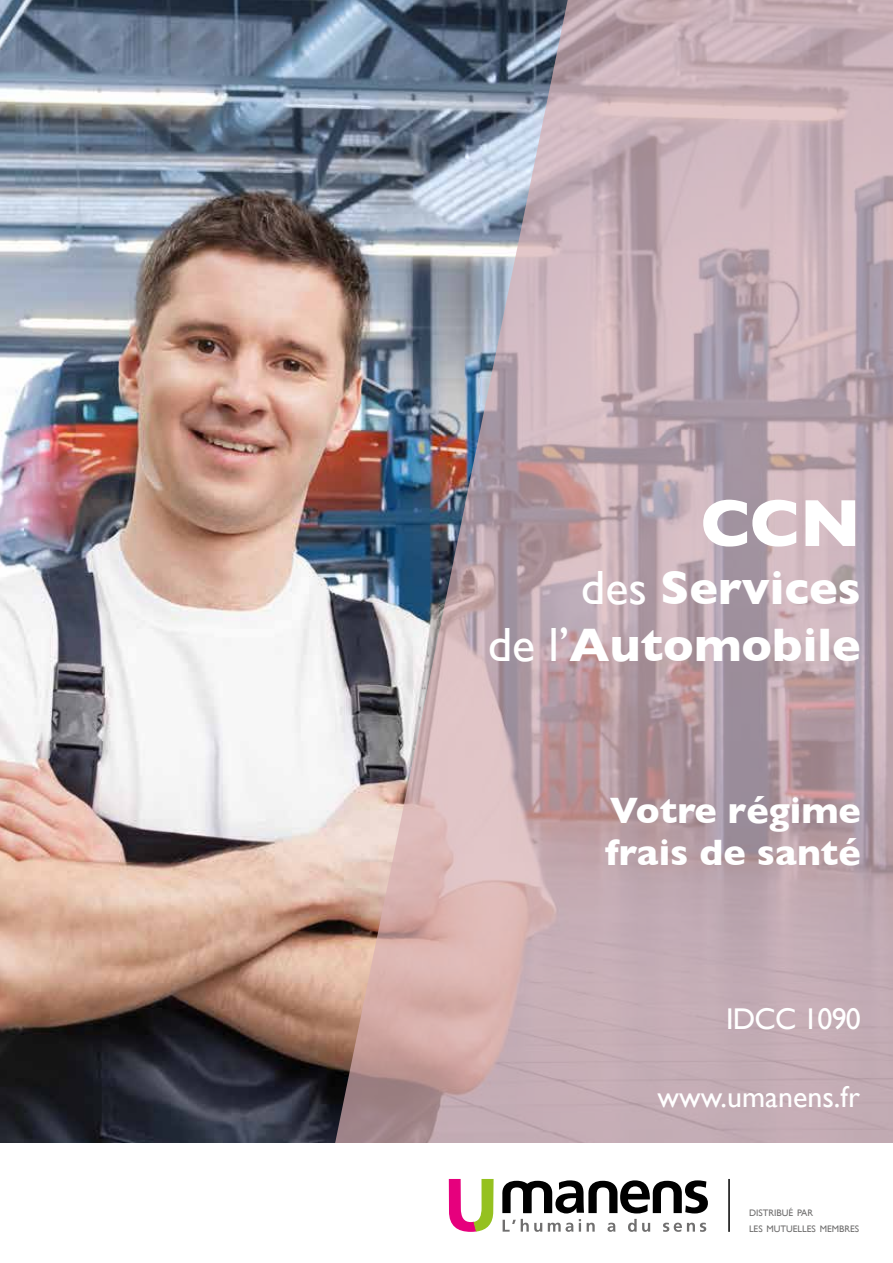
<style>
.page{position:relative;width:893px;height:1263px;background:#fff}
.page>*{position:absolute;margin:0;border:0;box-sizing:border-box;transform-origin:0 0}
.t1{font:700 67.5px "Gill Sans";color:#fff}
.t2{font:700 48px/57.6px "Gill Sans";color:#fff;text-align:right}
.t3{font:700 37.5px/42px "Gill Sans";color:#fff}
.t4{font:30px "Gill Sans";color:#fff}
.t5{font:30px "Gill Sans";letter-spacing:-.025em;color:#fff}
.t6{font:9.45px/16.2px "Gill Sans";color:#706f6f}
.s1{font-weight:400}
</style>
<div class="page">
<img style="left:0;top:0;width:299px;height:1143px">
<img style="left:299px;top:0;width:594px;height:1143px">
<svg style="left:502px;top:1180px;width:206px;height:33px"></svg>
<svg style="left:503px;top:1219px;width:39px;height:13px"></svg>
<svg style="left:548px;top:1223px;width:25px;height:9px"></svg>
<svg style="left:579px;top:1219px;width:2px;height:12px"></svg>
<svg style="left:587px;top:1223px;width:8px;height:8px"></svg>
<svg style="left:607px;top:1223px;width:8px;height:9px"></svg>
<svg style="left:628px;top:1219px;width:22px;height:13px"></svg>
<svg style="left:663px;top:1223px;width:43px;height:9px"></svg>
<svg style="left:448px;top:1179px;width:46px;height:53px"></svg>
<hr style="left:728px;top:1179px;width:2px;height:53px;background:#000">
<h1 class="t1" style="left:700px;top:470px;width:162px">CCN</h1>
<h2 class="t2" style="left:488px;top:557px;width:375px"><span class="s1">des</span> Services<br><span class="s1">de l’</span>Automobile</h2>
<h3 class="t3" style="left:605px;top:788px;width:257px">Votre régime frais de santé</h3>
<h3 class="t5" style="left:726px;top:1001px;width:136px">IDCC 1090</h3>
<h3 class="t4" style="left:657px;top:1079px;width:204px">www.umanens.fr</h3>
<p class="t6" style="left:749px;top:1205px;width:112px">DISTRIBUÉ PAR<br>LES MUTUELLES MEMBRES</p>
</div>
